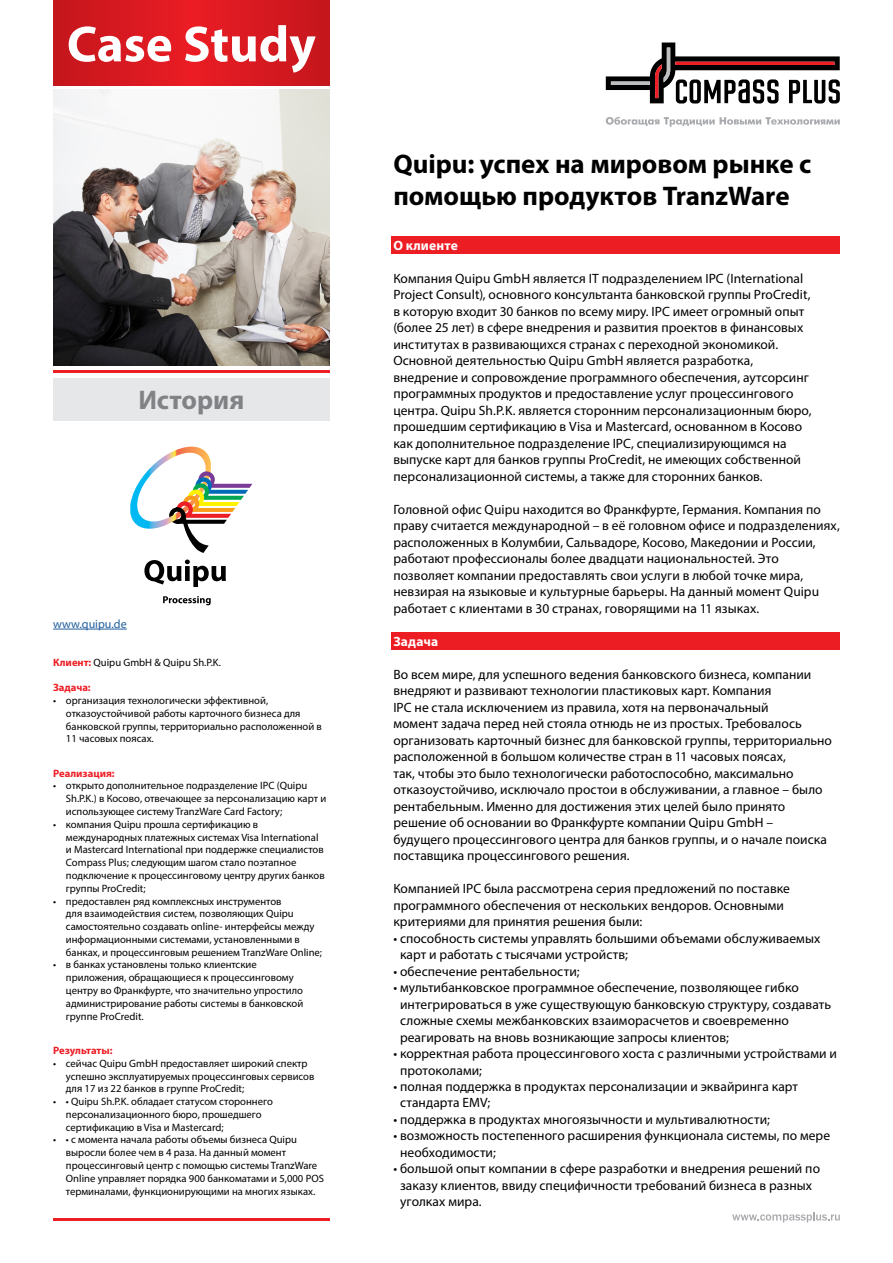
<style>
.page{position:relative;width:893px;height:1263px;background:#fff}
.page>*{position:absolute;margin:0;border:0;box-sizing:border-box;transform-origin:0 0}
.t1{font:700 51px "Myriad Pro";color:#fff}
.t2{font:700 27px/32.4px "Myriad Pro";color:#000}
.t3{font:700 27px "Myriad Pro";color:#808285}
.t4{font:13.5px/16.5px "Myriad Pro";letter-spacing:.005em;color:#000}
.t5{font:700 13.5px "Myriad Pro";letter-spacing:.015em;color:#fff}
.t6{font:12px "Myriad Pro";color:#215e9e}
.t7{font:10.65px/12.8px "Myriad Pro";color:#000}
.t8{font:700 10.65px "Myriad Pro";color:#ed1d24}
.s1{font-weight:700;color:#ed1d24}
</style>
<div class="page">
<div style="left:392px;top:633px;width:448px;height:17px;background:#ed1d24"></div>
<div style="left:392px;top:237px;width:448px;height:17px;background:#ed1d24"></div>
<svg style="left:53px;top:0;width:277px;height:85px;background:#d71920"></svg>
<div style="left:53px;top:378px;width:277px;height:43px;background:#e6e7e8"></div>
<hr style="left:53px;top:370px;width:277px;height:2px;background:#ed1d24">
<hr style="left:53px;top:1218px;width:277px;height:2px;background:#ed1d24">
<svg style="left:606px;top:43px;width:234px;height:61px"></svg>
<hr style="left:675px;top:62px;width:159px;height:3px;background:#ed1d24">
<svg style="left:606px;top:117px;width:234px;height:10px"></svg>
<svg style="left:732px;top:1212px;width:108px;height:10px"></svg>
<img style="left:53px;top:89px;width:277px;height:277px">
<hr style="left:53px;top:629px;width:74px;height:1px;background:#215e9e">
<svg style="left:163px;top:596px;width:48px;height:9px"></svg>
<svg style="left:130px;top:447px;width:122px;height:106px"></svg>
<svg style="left:144px;top:559px;width:82px;height:28px"></svg>
<h1 class="t1" style="left:67px;top:11px;width:250px">Case Study</h1>
<h2 class="t3" style="left:138px;top:382px;width:108px">История</h2>
<p class="t6" style="left:53px;top:616px;width:75px">www.quipu.de</p>
<p class="t7" style="left:53px;top:655px;width:169px"><span class="s1">Клиент:</span> Quipu GmbH &amp; Quipu Sh.P.K.</p>
<p class="t8" style="left:53px;top:681px;width:39px">Задача:</p>
<p class="t7" style="left:66px;top:694px;width:258px;text-indent:-13px">• организация технологически эффективной, отказоустой чивой работы карточного бизнеса для банковской группы, территориально расположенной в 11 часовых поясах.</p>
<p class="t8" style="left:53px;top:766px;width:63px">Реализация:</p>
<p class="t7" style="left:66px;top:779px;width:262px;text-indent:-13px">• открыто дополнительное подразделение IPC (Quipu<br>Sh.P.K.) в Косово, отвечающее за персонализацию карт и использующее систему TranzWare Card Factory;</p>
<p class="t7" style="left:66px;top:818px;width:260px;text-indent:-13px">• компания Quipu прошла сертификацию в международных платежных системах Visa International и Masterсard International при поддержке специалистов Compass Plus; следующим шагом стало поэтапное подключение к процессинговому центру других банков группы ProCredit;</p>
<p class="t7" style="left:66px;top:894px;width:258px;text-indent:-13px">• предоставлен ряд комплексных инструментов<br>для взаимодействия систем, позволяющих Quipu самостоятельно создавать online- интерфей сы между информационными системами, установленными в банках, и процессинговым решением TranzWare Online;</p>
<p class="t7" style="left:66px;top:958px;width:238px;text-indent:-13px">• в банках установлены только клиентские приложения, обращающиеся к процессинговому центру во Франкфурте, что значительно упростило администрирование работы системы в банковской группе ProCredit.</p>
<p class="t8" style="left:53px;top:1043px;width:61px">Результаты:</p>
<p class="t7" style="left:66px;top:1056px;width:250px;text-indent:-13px">• сейчас Quipu GmbH предоставляет широкий спектр успешно эксплуатируемых процессинговых сервисов для 17 из 22 банков в группе ProCredit;</p>
<p class="t7" style="left:66px;top:1095px;width:208px;text-indent:-13px">• • Quipu Sh.P.K. обладает статусом стороннего персонализационного бюро, прошедшего сертификацию в Visa и Masterсard;</p>
<p class="t7" style="left:66px;top:1133px;width:259px;text-indent:-13px">• • с момента начала работы объемы бизнеса Quipu выросли более чем в 4 раза. На данный момент процессинговый центр с помощью системы TranzWare Online управляет порядка 900 банкоматами и 5,000 POS терминалами, функционирующими на многих языках.</p>
<h2 class="t2" style="left:393px;top:147px;width:419px">Quipu: успех на мировом рынке с помощью продуктов TranzWare</h2>
<p class="t5" style="left:393px;top:236px;width:66px">О клиенте</p>
<p class="t4" style="left:393px;top:270px;width:420px">Компания Quipu GmbH является IT подразделением IPC (International Project Consult), основного консультанта банковской группы ProCredit, в которую входит 30 банков по всему миру. IPC имеет огромный опыт (более 25 лет) в сфере внедрения и развития проектов в финансовых институтах в развивающихся странах с переходной экономикой .<br>Основной деятельностью Quipu GmbH является разработка, внедрение и сопровождение программного обеспечения, аутсорсинг программных продуктов и предоставление услуг процессингового центра. Quipu Sh.P.K. является сторонним персонализационным бюро, прошедшим сертификацию в Visa и Masterсard, основанном в Косово как дополнительное подразделение IPC, специализирующимся на выпуске карт для банков группы ProCredit, не имеющих собственной персонализационной системы, а также для сторонних банков.</p>
<p class="t4" style="left:393px;top:500px;width:448px">Головной офис Quipu находится во Франкфурте, Германия. Компания по праву считается международной – в её головном офисе и подразделениях, расположенных в Колумбии, Сальвадоре, Косово, Македонии и России, работают профессионалы более двадцати национальностей . Это позволяет компании предоставлять свои услуги в любой точке мира, невзирая на языковые и культурные барьеры. На данный момент Quipu работает с клиентами в 30 странах, говорящими на 11 языках.</p>
<p class="t5" style="left:393px;top:632px;width:46px">Задача</p>
<p class="t4" style="left:393px;top:665px;width:440px">Во всем мире, для успешного ведения банковского бизнеса, компании внедряют и развивают технологии пластиковых карт. Компания<br>IPC не стала исключением из правила, хотя на первоначальный<br>момент задача перед ней стояла отнюдь не из простых. Требовалось организовать карточный бизнес для банковской группы, территориально расположенной в большом количестве стран в 11 часовых поясах,<br>так, чтобы это было технологически работоспособно, максимально отказоустойчиво, исключало простои в обслуживании, а главное – было рентабельным. Именно для достижения этих целей было принято решение об основании во Франкфурте компании Quipu GmbH – будущего процессингового центра для банков группы, и о начале поиска поставщика процессингового решения.</p>
<p class="t4" style="left:393px;top:880px;width:398px">Компанией IPC была рассмотрена серия предложений по поставке программного обеспечения от нескольких вендоров. Основными критериями для принятия решения были:</p>
<p class="t4" style="left:400px;top:929px;width:422px;text-indent:-7px">• способность системы управлять большими объемами обслуживаемых карт и работать с тысячами устройств;</p>
<p class="t4" style="left:393px;top:962px;width:188px">• обеспечение рентабельности;</p>
<p class="t4" style="left:400px;top:979px;width:433px;text-indent:-7px">• мультибанковское программное обеспечение, позволяющее гибко интегрироваться в уже существующую банковскую структуру, создавать сложные схемы межбанковских взаиморасчетов и своевременно реагировать на вновь возникающие запросы клиентов;</p>
<p class="t4" style="left:400px;top:1045px;width:439px;text-indent:-7px">• корректная работа процессингового хоста с различными устройствами и протоколами;</p>
<p class="t4" style="left:400px;top:1078px;width:400px;text-indent:-7px">• полная поддержка в продуктах персонализации и эквайринга карт стандарта EMV;</p>
<p class="t4" style="left:393px;top:1111px;width:378px">• поддержка в продуктах многоязычности и мультивалютности;</p>
<p class="t4" style="left:400px;top:1127px;width:432px;text-indent:-7px">• возможность постепенного расширения функционала системы, по мере необходимости;</p>
<p class="t4" style="left:400px;top:1160px;width:422px;text-indent:-7px">• большой опыт компании в сфере разработки и внедрения решений по заказу клиентов, ввиду специфичности требований бизнеса в разных уголках мира.</p>
</div>
